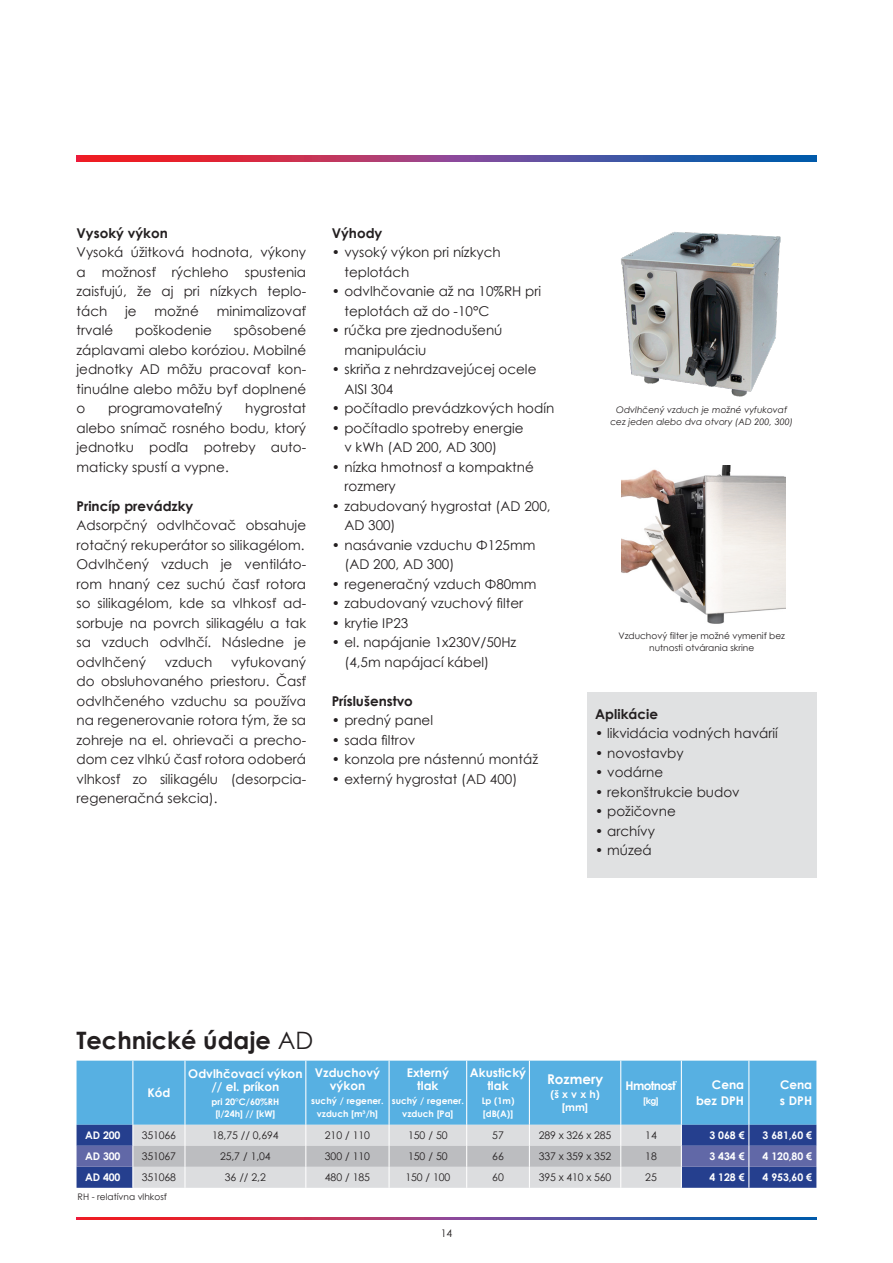
<style>
.page{position:relative;width:893px;height:1263px;background:#fff}
.page>*{position:absolute;margin:0;border:0;box-sizing:border-box;transform-origin:0 0}
.t1{font:700 24px "Century Gothic";color:#231f20}
.t2{font:13.5px/19.5px "Century Gothic";color:#231f20}
.t3{font:700 13.5px "Century Gothic";color:#231f20}
.t4{font:700 13.5px "Century Gothic";color:#fff}
.t5{font:700 12px/13.5px "Century Gothic";color:#fff;text-align:center}
.t6{font:700 12px "Century Gothic";letter-spacing:-.05em;color:#fff}
.t7{font:10.5px "Century Gothic";letter-spacing:-.01em;color:#231f20}
.t8{font:700 10.5px "Century Gothic";letter-spacing:-.01em;color:#fff}
.t9{font:700 9px/13.5px "Century Gothic";color:#fff;text-align:center}
.t10{font:9px "Century Gothic";color:#231f20}
.t11{font:italic 9px "Century Gothic";color:#231f20}
.s1{font-weight:400}
</style>
<div class="page">
<svg style="left:77px;top:1217px;width:739px;height:3px;background:#864178"></svg>
<svg style="left:77px;top:155px;width:739px;height:7px;background:#864178"></svg>
<div style="left:77px;top:1061px;width:739px;height:64px;background:#57b0e2"></div>
<hr style="left:132px;top:1061px;width:1px;height:64px;background:#fff">
<hr style="left:184px;top:1061px;width:1px;height:64px;background:#fff">
<hr style="left:305px;top:1061px;width:1px;height:64px;background:#fff">
<hr style="left:389px;top:1061px;width:1px;height:64px;background:#fff">
<hr style="left:466px;top:1061px;width:1px;height:64px;background:#fff">
<hr style="left:529px;top:1061px;width:1px;height:64px;background:#fff">
<hr style="left:620px;top:1061px;width:1px;height:64px;background:#fff">
<hr style="left:681px;top:1061px;width:1px;height:64px;background:#fff">
<hr style="left:748px;top:1061px;width:1px;height:64px;background:#fff">
<svg style="left:77px;top:1125px;width:739px;height:63px;background:#abb1c5"></svg>
<div style="left:587px;top:692px;width:229px;height:186px;background:#e0e1e2"></div>
<img style="left:621px;top:465px;width:165px;height:159px">
<img style="left:621px;top:232px;width:160px;height:165px">
<p class="t3" style="left:77px;top:222px;width:93px">Vysoký výkon</p>
<p class="t2" style="left:77px;top:242px;width:231px;text-align:justify">Vysoká úžitková hodnota, výkony a možnosť rýchleho spustenia zaisťujú, že aj pri nízkych teplo&shy;tách</p>
<p class="t2" style="left:125px;top:301px;width:13px">je</p>
<p class="t2" style="left:155px;top:301px;width:46px">možné</p>
<p class="t2" style="left:217px;top:301px;width:91px">minimalizovať</p>
<p class="t2" style="left:77px;top:320px;width:231px;text-align:justify;text-indent:157px">spôsobené záplavami alebo koróziou. Mobilné jednotky AD môžu pracovať kon&shy;tinuálne alebo môžu byť doplnené o</p>
<p class="t2" style="left:77px;top:320px;width:38px">trvalé</p>
<p class="t2" style="left:135px;top:320px;width:78px">poškodenie</p>
<p class="t2" style="left:108px;top:398px;width:116px">programovateľný</p>
<p class="t2" style="left:77px;top:398px;width:231px;text-align:justify;text-indent:169px">hygrostat alebo snímač rosného bodu, ktorý jednotku podľa potreby auto&shy;maticky spustí a vypne.</p>
<p class="t3" style="left:77px;top:495px;width:118px">Princíp prevádzky</p>
<p class="t2" style="left:77px;top:515px;width:231px">Adsorpčný odvlhčovač obsahuje rotačný rekuperátor so silikagélom.</p>
<p class="t2" style="left:77px;top:554px;width:231px;text-align:justify">Odvlhčený vzduch je ventiláto&shy;rom hnaný cez suchú časť rotora so silikagélom, kde sa vlhkosť ad&shy;sorbuje na povrch silikagélu a tak sa vzduch odvlhčí. Následne je odvlhčený</p>
<p class="t2" style="left:77px;top:652px;width:231px;text-align:justify;text-indent:155px">vyfukovaný do obsluhovaného priestoru. Časť odvlhčeného vzduchu sa používa na regenerovanie rotora tým, že sa zohreje na el. ohrievači a precho&shy;dom cez vlhkú časť rotora odoberá vlhkosť zo silikagélu (desorpcia&shy;regeneračná sekcia).</p>
<p class="t2" style="left:165px;top:652px;width:49px">vzduch</p>
<p class="t3" style="left:332px;top:222px;width:52px">Výhody</p>
<p class="t2" style="left:344px;top:242px;width:158px;text-indent:-13px">• vysoký výkon pri nízkych teplotách</p>
<p class="t2" style="left:344px;top:281px;width:198px;text-indent:-13px">• odvlhčovanie až na 10%RH pri teplotách až do -10°C</p>
<p class="t2" style="left:344px;top:320px;width:160px;text-indent:-13px">• rúčka pre zjednodušenú manipuláciu</p>
<p class="t2" style="left:344px;top:359px;width:193px;text-indent:-13px">• skriňa z nehrdzavejúcej ocele<br>AISI 304</p>
<p class="t2" style="left:332px;top:398px;width:224px">• počítadlo prevádzkových hodín</p>
<p class="t2" style="left:344px;top:418px;width:181px;text-indent:-13px">• počítadlo spotreby energie v kWh (AD 200, AD 300)</p>
<p class="t2" style="left:344px;top:457px;width:191px;text-indent:-13px">• nízka hmotnosť a kompaktné rozmery</p>
<p class="t2" style="left:344px;top:496px;width:208px;text-indent:-13px">• zabudovaný hygrostat (AD 200,<br>AD 300)</p>
<p class="t2" style="left:344px;top:535px;width:193px;text-indent:-13px">• nasávanie vzduchu Φ125mm (AD 200, AD 300)</p>
<p class="t2" style="left:332px;top:574px;width:206px">• regeneračný vzduch Φ80mm</p>
<p class="t2" style="left:332px;top:593px;width:193px">• zabudovaný vzuchový filter</p>
<p class="t2" style="left:332px;top:613px;width:78px">• krytie IP23</p>
<p class="t2" style="left:344px;top:632px;width:173px;text-indent:-13px">• el. napájanie 1x230V/50Hz (4,5m napájací kábel)</p>
<p class="t3" style="left:332px;top:690px;width:83px">Príslušenstvo</p>
<p class="t2" style="left:332px;top:710px;width:103px">• predný panel</p>
<p class="t2" style="left:332px;top:730px;width:85px">• sada filtrov</p>
<p class="t2" style="left:332px;top:749px;width:208px">• konzola pre nástennú montáž</p>
<p class="t2" style="left:332px;top:769px;width:187px">• externý hygrostat (AD 400)</p>
<p class="t11" style="left:616px;top:404px;width:172px">Odvlhčený vzduch je možné vyfukovať</p>
<p class="t11" style="left:610px;top:416px;width:184px">cez jeden alebo dva otvory (AD 200, 300)</p>
<p class="t10" style="left:618px;top:629px;width:168px">Vzduchový filter je možné vymeniť bez</p>
<p class="t10" style="left:649px;top:641px;width:106px">nutnosti otvárania skrine</p>
<p class="t3" style="left:595px;top:703px;width:64px">Aplikácie</p>
<p class="t2" style="left:595px;top:723px;width:184px">• likvidácia vodných havárií</p>
<p class="t2" style="left:595px;top:743px;width:90px">• novostavby</p>
<p class="t2" style="left:595px;top:762px;width:69px">• vodárne</p>
<p class="t2" style="left:595px;top:782px;width:146px">• rekonštrukcie budov</p>
<p class="t2" style="left:595px;top:801px;width:82px">• požičovne</p>
<p class="t2" style="left:595px;top:821px;width:61px">• archívy</p>
<p class="t2" style="left:595px;top:840px;width:58px">• múzeá</p>
<p class="t1" style="left:77px;top:1022px;width:238px">Technické údaje <span class="s1">AD</span></p>
<p class="t5" style="left:147px;top:1085px;width:25px">Kód</p>
<p class="t5" style="left:188px;top:1066px;width:116px">Odvlhčovací výkon // el. príkon</p>
<p class="t9" style="left:212px;top:1094px;width:69px">pri 20°C/60%RH</p>
<p class="t9" style="left:215px;top:1106px;width:61px">[l/24h] // [kW]</p>
<p class="t5" style="left:315px;top:1065px;width:67px">Vzduchový výkon</p>
<p class="t9" style="left:311px;top:1093px;width:74px">suchý / regener. vzduch [m³/h]</p>
<p class="t5" style="left:407px;top:1065px;width:44px">Externý</p>
<p class="t5" style="left:417px;top:1079px;width:23px">tlak</p>
<p class="t9" style="left:392px;top:1093px;width:74px">suchý / regener. vzduch [Pa]</p>
<p class="t5" style="left:470px;top:1065px;width:58px">Akustický</p>
<p class="t5" style="left:487px;top:1079px;width:23px">tlak</p>
<p class="t9" style="left:482px;top:1093px;width:34px">Lp (1m)</p>
<p class="t9" style="left:483px;top:1107px;width:32px">[dB(A)]</p>
<p class="t4" style="left:547px;top:1069px;width:58px">Rozmery</p>
<p class="t8" style="left:550px;top:1086px;width:51px">(š x v x h)</p>
<p class="t8" style="left:562px;top:1099px;width:28px">[mm]</p>
<p class="t6" style="left:626px;top:1077px;width:52px">Hmotnosť</p>
<p class="t9" style="left:643px;top:1093px;width:17px">[kg]</p>
<p class="t5" style="left:712px;top:1077px;width:34px">Cena</p>
<p class="t5" style="left:696px;top:1094px;width:50px">bez DPH</p>
<p class="t5" style="left:780px;top:1077px;width:34px">Cena</p>
<p class="t5" style="left:780px;top:1094px;width:34px">s DPH</p>
<p class="t8" style="left:85px;top:1127px;width:37px">AD 200</p>
<p class="t7" style="left:142px;top:1128px;width:36px">351066</p>
<p class="t7" style="left:212px;top:1128px;width:68px">18,75 // 0,694</p>
<p class="t7" style="left:325px;top:1128px;width:47px">210 / 110</p>
<p class="t7" style="left:408px;top:1128px;width:41px">150 / 50</p>
<p class="t7" style="left:492px;top:1128px;width:13px">57</p>
<p class="t7" style="left:539px;top:1128px;width:74px">289 x 326 x 285</p>
<p class="t7" style="left:645px;top:1128px;width:13px">14</p>
<p class="t8" style="left:709px;top:1127px;width:37px">3 068 €</p>
<p class="t8" style="left:763px;top:1127px;width:51px">3 681,60 €</p>
<p class="t8" style="left:85px;top:1148px;width:37px">AD 300</p>
<p class="t7" style="left:142px;top:1149px;width:36px">351067</p>
<p class="t7" style="left:220px;top:1149px;width:52px">25,7 / 1,04</p>
<p class="t7" style="left:325px;top:1149px;width:47px">300 / 110</p>
<p class="t7" style="left:408px;top:1149px;width:41px">150 / 50</p>
<p class="t7" style="left:492px;top:1149px;width:13px">66</p>
<p class="t7" style="left:539px;top:1149px;width:74px">337 x 359 x 352</p>
<p class="t7" style="left:645px;top:1149px;width:13px">18</p>
<p class="t8" style="left:709px;top:1148px;width:37px">3 434 €</p>
<p class="t8" style="left:763px;top:1148px;width:51px">4 120,80 €</p>
<p class="t8" style="left:85px;top:1169px;width:37px">AD 400</p>
<p class="t7" style="left:142px;top:1170px;width:36px">351068</p>
<p class="t7" style="left:225px;top:1170px;width:42px">36 // 2,2</p>
<p class="t7" style="left:325px;top:1170px;width:47px">480 / 185</p>
<p class="t7" style="left:405px;top:1170px;width:47px">150 / 100</p>
<p class="t7" style="left:492px;top:1170px;width:13px">60</p>
<p class="t7" style="left:539px;top:1170px;width:74px">395 x 410 x 560</p>
<p class="t7" style="left:645px;top:1170px;width:13px">25</p>
<p class="t8" style="left:709px;top:1169px;width:37px">4 128 €</p>
<p class="t8" style="left:763px;top:1169px;width:51px">4 953,60 €</p>
<p class="t10" style="left:78px;top:1190px;width:91px">RH - relatívna vlhkosť</p>
<p class="t7" style="left:441px;top:1226px;width:13px">14</p>
</div>
